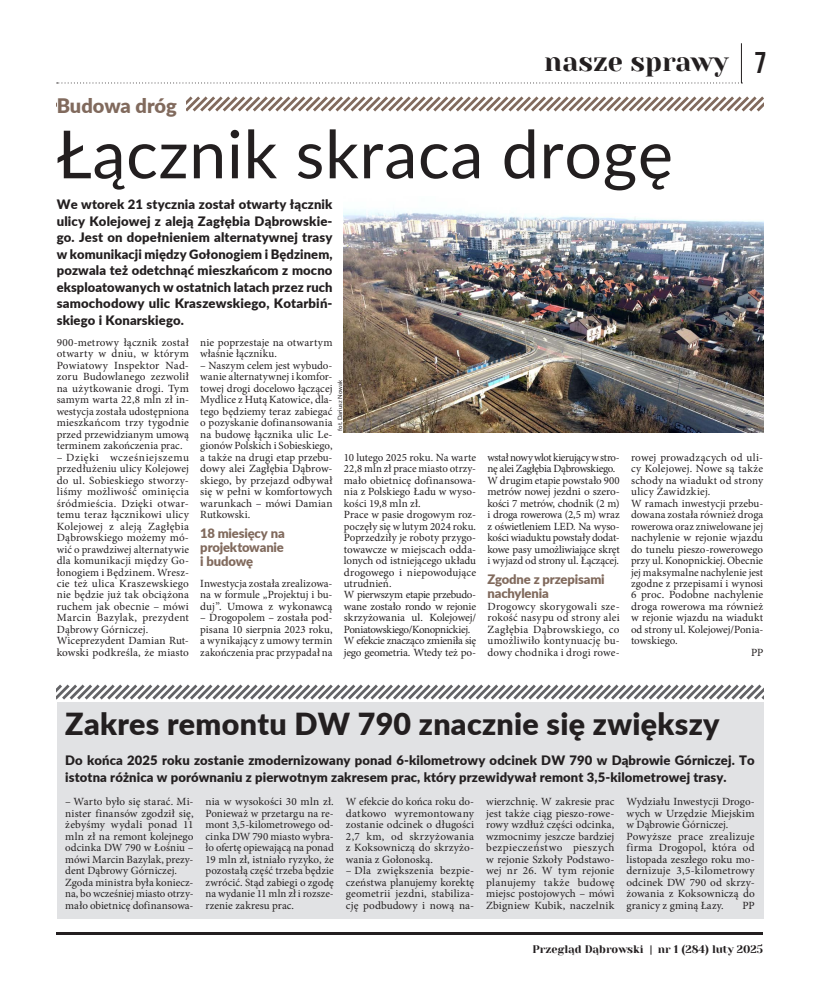
<style>
.page{position:relative;width:820px;height:993px;background:#fff}
.page>*{position:absolute;margin:0;border:0;box-sizing:border-box;transform-origin:0 0}
.t1{font:66.4px "Lato";letter-spacing:.01em;color:#231f20}
.t2{font:900 30.4px "Lato";letter-spacing:.01em;color:#231f20}
.t3{font:700 30px "Bebas Neue";color:#231f20}
.t4{font:27px "Yeseva One";color:#231f20}
.t5{font:900 20px "Lato";letter-spacing:-.005em;color:#816a5d}
.t6{font:900 13px/16.5px "Lato";letter-spacing:.01em;color:#231f20}
.t7{font:900 13px/14px "Lato";letter-spacing:-.015em;color:#816a5d;text-align:justify}
.t8{font:11px/11.5px "Minion Pro";letter-spacing:.005em;color:#231f20;text-align:justify}
.t9{font:11px/11.5px "Minion Pro";letter-spacing:-.02em;color:#231f20}
.t10{font:11px "Yeseva One";color:#231f20}
.t11{font:11px "Minion Pro";letter-spacing:.035em;color:#231f20}
.t12{font:6px "Lato";letter-spacing:-.005em;color:#231f20}
.s1{font-family:"Lato";font-weight:700;font-size:10px}
</style>
<div class="page">
<svg style="left:57px;top:82px;width:685px;height:1px"></svg>
<hr style="left:740px;top:43px;width:1px;height:40px;background:#231f20">
<hr style="left:57px;top:932px;width:705px;height:3px;background:#231f20">
<svg style="left:57px;top:684px;width:706px;height:15px"></svg>
<div style="left:57px;top:701px;width:706px;height:217px;background:#e1e2e4"></div>
<svg style="left:186px;top:96px;width:577px;height:15px"></svg>
<img style="left:344px;top:209px;width:419px;height:223px">
<h3 class="t4" style="left:544px;top:42px;width:186px">nasze sprawy</h3>
<h3 class="t3" style="left:754px;top:46px;width:13px">7</h3>
<h3 class="t5" style="left:57px;top:90px;width:121px">Budowa dróg</h3>
<h1 class="t1" style="left:57px;top:107px;width:617px">Łącznik skraca drogę</h1>
<p class="t6" style="left:57px;top:195px;width:277px;text-align:justify">We wtorek 21 stycznia został otwarty łącznik ulicy Kolejowej z aleją Zagłębia Dąbrowskie&shy;go. Jest on dopełnieniem alternatywnej trasy w komunikacji między Gołonogiem i Będzinem, pozwala też odetchnąć mieszkańcom z mocno eksploatowanych w ostatnich latach przez ruch samochodowy ulic Kraszewskiego, Kotarbiń&shy;skiego i Konarskiego.</p>
<p class="t8" style="left:57px;top:336px;width:134px">900-metrowy łącznik został otwarty w dniu, w którym Powiatowy Inspektor Nad&shy;zoru Budowlanego zezwolił na użytkowanie drogi. Tym samym warta 22,8 mln zł in&shy;westycja została udostępniona mieszkańcom trzy tygodnie przed przewidzianym umową terminem zakończenia prac.</p>
<p class="t8" style="left:57px;top:451px;width:134px;text-align:left">– Dzięki wcześniejszemu przedłużeniu ulicy Kolejowej do ul. Sobieskiego stworzy&shy;liśmy możliwość ominięcia śródmieścia. Dzięki otwar&shy;temu teraz łącznikowi ulicy<br>Kolejowej z aleją Zagłębia<br>Dąbrowskiego możemy mó&shy;wić o prawdziwej alternatywie dla komunikacji między Go&shy;łonogiem i Będzinem. Wresz&shy;cie też ulica Kraszewskiego nie będzie już tak obciążona ruchem jak obecnie – mówi<br>Marcin Bazylak, prezydent<br>Dąbrowy Górniczej.<br>Wiceprezydent Damian Rut&shy;kowski podkreśla, że miasto</p>
<p class="t8" style="left:200px;top:336px;width:134px">nie poprzestaje na otwartym właśnie łączniku.</p>
<p class="t8" style="left:200px;top:359px;width:134px">– Naszym celem jest wybudo&shy;wanie alternatywnej i komfor&shy;towej drogi docelowo łączącej Mydlice z Hutą Katowice, dla&shy;tego będziemy teraz zabiegać o pozyskanie dofinansowania na budowę łącznika ulic Le&shy;gionów Polskich i Sobieskiego, a także na drugi etap przebu&shy;dowy alei Zagłębia Dąbrow&shy;skiego, by przejazd odbywał się w pełni w komfortowych warunkach – mówi Damian Rutkowski.</p>
<p class="t7" style="left:200px;top:525px;width:86px">18 miesięcy na projektowanie i budowę</p>
<p class="t8" style="left:200px;top:577px;width:134px">Inwestycja została zrealizowa&shy;na w formule „Projektuj i bu&shy;duj”. Umowa z wykonawcą</p>
<p class="t8" style="left:200px;top:612px;width:134px">– Drogopolem – została pod&shy;pisana 10 sierpnia 2023 roku, a wynikający z umowy termin zakończenia prac przypadał na</p>
<p class="t12" style="left:335px;top:430px;width:52px;rotate:-90deg">fot. Dariusz Nowak</p>
<p class="t8" style="left:344px;top:451px;width:134px;text-align:left">10 lutego 2025 roku. Na warte<br>22,8 mln zł prace miasto otrzy&shy;mało obietnicę dofinansowa&shy;nia z Polskiego Ładu w wyso&shy;kości 19,8 mln zł.<br>Prace w pasie drogowym roz&shy;poczęły się w lutym 2024 roku.<br>Poprzedziły je roboty przygo&shy;towawcze w miejscach odda&shy;lonych od istniejącego układu drogowego i niepowodujące utrudnień.<br>W pierwszym etapie przebudo&shy;wane zostało rondo w rejonie skrzyżowania ul. Kolejowej/<br>Poniatowskiego/Konopnickiej.<br>W efekcie znacząco zmieniła się jego geometria. Wtedy też po-</p>
<p class="t9" style="left:487px;top:451px;width:134px">wstał nowy wlot kierujący w stro&shy;nę alei Zagłębia Dąbrowskiego.<br>W drugim etapie powstało 900 metrów nowej jezdni o szero&shy;kości 7 metrów, chodnik (2 m) i droga rowerowa (2,5 m) wraz z oświetleniem LED. Na wyso&shy;kości wiaduktu powstały dodat&shy;kowe pasy umożliwiające skręt i wyjazd od strony ul. Łączącej.</p>
<p class="t8" style="left:630px;top:451px;width:134px">rowej prowadzących od uli-</p>
<p class="t8" style="left:630px;top:462px;width:134px">cy Kolejowej. Nowe są także</p>
<p class="t8" style="left:630px;top:474px;width:134px">schody na wiadukt od strony</p>
<p class="t11" style="left:630px;top:484px;width:81px">ulicy Zawidzkiej.</p>
<p class="t8" style="left:630px;top:497px;width:134px">W ramach inwestycji przebu-</p>
<p class="t8" style="left:630px;top:508px;width:134px">dowana została również droga</p>
<p class="t8" style="left:630px;top:520px;width:134px">rowerowa oraz zniwelowane jej</p>
<p class="t8" style="left:630px;top:531px;width:134px">nachylenie w rejonie wjazdu</p>
<p class="t8" style="left:630px;top:543px;width:134px">do tunelu pieszo-rowerowego</p>
<p class="t8" style="left:630px;top:554px;width:134px">przy ul. Konopnickiej. Obecnie</p>
<p class="t8" style="left:630px;top:566px;width:134px">jej maksymalne nachylenie jest</p>
<p class="t8" style="left:630px;top:577px;width:134px">zgodne z przepisami i wynosi</p>
<p class="t8" style="left:630px;top:589px;width:134px">6 proc. Podobne nachylenie</p>
<p class="t8" style="left:630px;top:600px;width:134px">droga rowerowa ma również</p>
<p class="t8" style="left:630px;top:612px;width:134px">w rejonie wjazdu na wiadukt</p>
<p class="t8" style="left:630px;top:623px;width:134px">od strony ul. Kolejowej/Ponia-</p>
<p class="t8" style="left:630px;top:635px;width:48px">towskiego.</p>
<p class="t8" style="left:750px;top:646px;width:14px">PP</p>
<p class="t7" style="left:487px;top:571px;width:119px">Zgodne z przepisami nachylenia</p>
<p class="t8" style="left:487px;top:600px;width:134px">Drogowcy skorygowali sze&shy;rokość nasypu od strony alei Zagłębia Dąbrowskiego, co umożliwiło kontynuację bu&shy;dowy chodnika i drogi rowe-</p>
<h2 class="t2" style="left:65px;top:700px;width:655px">Zakres remontu DW 790 znacznie się zwiększy</h2>
<p class="t6" style="left:65px;top:751px;width:690px">Do końca 2025 roku zostanie zmodernizowany ponad 6-kilometrowy odcinek DW 790 w Dąbrowie Górniczej. To istotna różnica w porównaniu z pierwotnym zakresem prac, który przewidywał remont 3,5-kilometrowej trasy.</p>
<p class="t8" style="left:65px;top:795px;width:130px;text-align:left">– Warto było się starać. Mi&shy;nister finansów zgodził się, żebyśmy wydali ponad 11 mln zł na remont kolejnego odcinka DW 790 w Łośniu – mówi Marcin Bazylak, prezy&shy;dent Dąbrowy Górniczej.<br>Zgoda ministra była koniecz&shy;na, bo wcześniej miasto otrzy&shy;mało obietnicę dofinansowa-</p>
<p class="t8" style="left:205px;top:795px;width:130px">nia w wysokości 30 mln zł.<br>Ponieważ w przetargu na re&shy;mont 3,5-kilometrowego od&shy;cinka DW 790 miasto wybra&shy;ło ofertę opiewającą na ponad 19 mln zł, istniało ryzyko, że pozostałą część trzeba będzie zwrócić. Stąd zabiegi o zgodę na wydanie 11 mln zł i rozsze&shy;rzenie zakresu prac.</p>
<p class="t8" style="left:346px;top:795px;width:130px">W efekcie do końca roku do&shy;datkowo wyremontowany zostanie odcinek o długości 2,7 km, od skrzyżowania z Koksowniczą do skrzyżo&shy;wania z Gołonoską.</p>
<p class="t8" style="left:486px;top:795px;width:130px">wierzchnię. W zakresie prac jest także ciąg pieszo-rowe&shy;rowy wzdłuż części odcinka, wzmocnimy jeszcze bardziej bezpieczeństwo pieszych w rejonie Szkoły Podstawo&shy;wej nr 26. W tym rejonie planujemy także budowę miejsc postojowych – mówi Zbigniew Kubik, naczelnik</p>
<p class="t8" style="left:626px;top:795px;width:130px;text-align:left">Wydziału Inwestycji Drogo&shy;wych w Urzędzie Miejskim w Dąbrowie Górniczej.<br>Powyższe prace zrealizuje firma Drogopol, która od listopada zeszłego roku mo&shy;dernizuje 3,5-kilometrowy odcinek DW 790 od skrzy&shy;żowania z Koksowniczą do granicy z gminą Łazy.</p>
<p class="t8" style="left:346px;top:864px;width:130px">– Dla zwiększenia bezpie&shy;czeństwa planujemy korektę geometrii jezdni, stabiliza&shy;cję podbudowy i nową na-</p>
<p class="t8" style="left:742px;top:899px;width:14px">PP</p>
<p class="t10" style="left:532px;top:941px;width:232px">Przegląd Dąbrowski <span class="s1">|</span> nr 1 (284) luty 2025</p>
</div>
